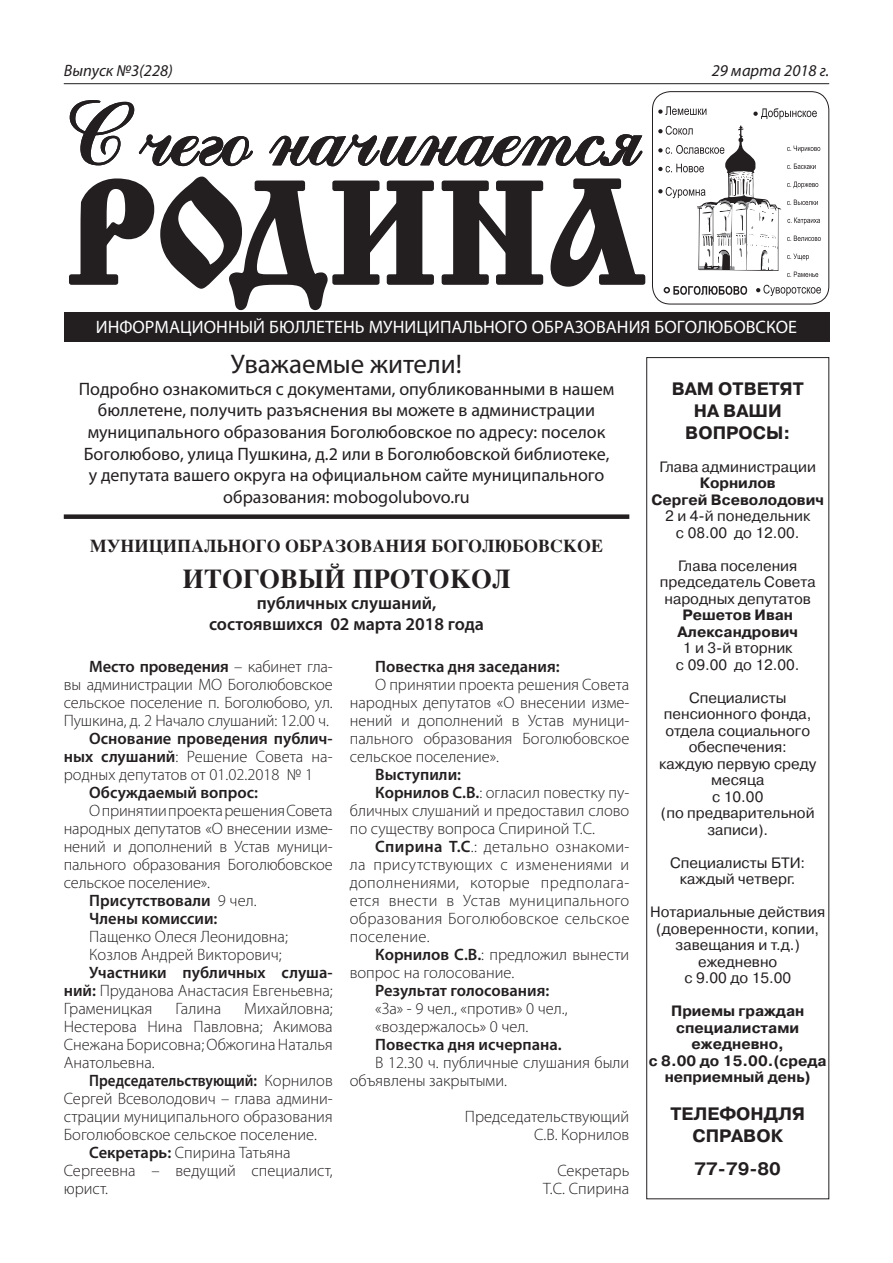
<style>
.page{position:relative;width:893px;height:1263px;background:#fff}
.page>*{position:absolute;margin:0;border:0;box-sizing:border-box;transform-origin:0 0}
.t1{font:27px "Myriad Pro";color:#231f20}
.t2{font:700 27px "Times";color:#231f20}
.t3{font:18px/21.6px "Myriad Pro";color:#231f20;text-align:center}
.t4{font:18px "Myriad Pro";color:#fff}
.t5{font:700 18px/21.6px "Pragmatica C";color:#231f20;text-align:center}
.t6{font:600 18px/21px "Myriad Pro";color:#231f20;text-align:center}
.t7{font:700 18px "Times";color:#231f20}
.t8{font:300 16.5px/18px "Myriad Pro";color:#231f20;text-align:justify}
.t9{font:300 16.5px "Myriad Pro";letter-spacing:.02em;color:#231f20}
.t10{font:600 16.5px "Myriad Pro";color:#231f20}
.t11{font:600 16.5px "Myriad Pro";color:#231f20;scale:.91 1}
.t12{font:italic 16.5px "Myriad Pro";color:#231f20}
.t13{font:15px/16.5px "Pragmatica C";color:#231f20;text-align:center}
.t14{font:700 15px/16.5px "Pragmatica C";color:#231f20;text-align:center}
.s1{font-weight:600}
.s2{font-weight:300}
</style>
<div class="page">
<div style="left:646px;top:357px;width:183px;height:842px;border:1px solid #231f20"></div>
<svg style="left:69px;top:100px;width:574px;height:67px"></svg>
<svg style="left:69px;top:176px;width:577px;height:135px"></svg>
<hr style="left:64px;top:83px;width:765px;height:1px;background:#231f20">
<div style="left:64px;top:313px;width:765px;height:29px;background:#231f20"></div>
<div style="left:652px;top:91px;width:177px;height:213px;border:1px solid #231f20;border-radius:18px"></div>
<svg style="left:664px;top:286px;width:83px;height:9px"></svg>
<svg style="left:658px;top:126px;width:123px;height:145px"></svg>
<svg style="left:658px;top:106px;width:48px;height:9px"></svg>
<svg style="left:787px;top:146px;width:33px;height:6px"></svg>
<svg style="left:787px;top:164px;width:29px;height:5px"></svg>
<svg style="left:787px;top:182px;width:31px;height:6px"></svg>
<svg style="left:787px;top:200px;width:31px;height:5px"></svg>
<svg style="left:787px;top:236px;width:34px;height:5px"></svg>
<svg style="left:787px;top:254px;width:22px;height:6px"></svg>
<svg style="left:787px;top:272px;width:31px;height:5px"></svg>
<svg style="left:753px;top:108px;width:64px;height:11px"></svg>
<svg style="left:756px;top:285px;width:65px;height:11px"></svg>
<svg style="left:787px;top:217px;width:33px;height:7px"></svg>
<div style="left:64px;top:514px;width:565px;height:5px;background:#231f20"></div>
<p class="t12" style="left:64px;top:60px;width:111px">Выпуск №3(228)</p>
<p class="t12" style="left:712px;top:60px;width:119px">29 марта 2018 г.</p>
<p class="t4" style="left:96px;top:316px;width:703px">ИНФОРМАЦИОННЫЙ БЮЛЛЕТЕНЬ МУНИЦИПАЛЬНОГО ОБРАЗОВАНИЯ БОГОЛЮБОВСКОЕ</p>
<h1 class="t1" style="left:231px;top:347px;width:233px">Уважаемые жители!</h1>
<p class="t3" style="left:79px;top:378px;width:537px">Подробно ознакомиться с документами, опубликованными в нашем бюллетене, получить разъяснения вы можете в администрации муниципального образования Боголюбовское по адресу: поселок Боголюбово, улица Пушкина, д.2 или в Боголюбовской библиотеке, у депутата вашего округа на официальном сайте муниципального образования: mobogolubovo.ru</p>
<p class="t7" style="left:90px;top:528px;width:515px">МУНИЦИПАЛЬНОГО ОБРАЗОВАНИЯ БОГОЛЮБОВСКОЕ</p>
<h1 class="t2" style="left:183px;top:553px;width:330px">ИТОГОВЫЙ ПРОТОКОЛ</h1>
<p class="t6" style="left:209px;top:592px;width:277px">публичных слушаний, состоявшихся 02 марта 2018 года</p>
<p class="t8" style="left:64px;top:657px;width:270px;text-indent:26px"><span class="s1">Место проведения</span> – кабинет гла&shy;вы администрации МО Боголюбовское сельское поселение п. Боголюбово, ул.<br>Пушкина, д. 2 Начало слушаний: 12.00 ч.</p>
<p class="t8" style="left:64px;top:729px;width:270px;text-indent:26px"><span class="s1">Основание проведения публич&shy;ных слушаний</span>: Решение Совета на&shy;родных депутатов от 01.02.2018 № 1</p>
<p class="t10" style="left:89px;top:782px;width:170px">Обсуждаемый вопрос:</p>
<p class="t8" style="left:89px;top:801px;width:245px">О принятии проекта решения Совета</p>
<p class="t8" style="left:64px;top:819px;width:270px">народных депутатов «О внесении изме-</p>
<p class="t8" style="left:64px;top:837px;width:270px">нений и дополнений в Устав муници-</p>
<p class="t8" style="left:64px;top:855px;width:270px">пального образования Боголюбовское</p>
<p class="t8" style="left:64px;top:873px;width:148px">сельское поселение».</p>
<p class="t10" style="left:89px;top:890px;width:169px">Присутствовали <span class="s2">9 чел.</span></p>
<p class="t10" style="left:89px;top:908px;width:130px">Члены комиссии:</p>
<p class="t8" style="left:89px;top:927px;width:200px">Пащенко Олеся Леонидовна;<br>Козлов Андрей Викторович;</p>
<p class="t8" style="left:64px;top:963px;width:270px;text-indent:26px"><span class="s1">Участники публичных слуша&shy;ний:</span> Пруданова Анастасия Евгеньевна; Граменицкая</p>
<p class="t10" style="left:375px;top:656px;width:186px">Повестка дня заседания:</p>
<p class="t8" style="left:350px;top:675px;width:281px;text-indent:26px">О принятии проекта решения Совета народных депутатов «О внесении изме&shy;нений и дополнений в Устав муници&shy;пального образования Боголюбовское сельское поселение».</p>
<p class="t10" style="left:375px;top:764px;width:87px">Выступили:</p>
<p class="t8" style="left:375px;top:783px;width:256px"><span class="s1">Корнилов С.В.</span>: огласил повестку пу-</p>
<p class="t8" style="left:350px;top:801px;width:281px">бличных слушаний и предоставил слово</p>
<p class="t8" style="left:350px;top:819px;width:247px">по существу вопроса Спириной Т.С.</p>
<p class="t9" style="left:375px;top:836px;width:256px"><span class="s1">Спирина Т.С</span>.: детально ознакоми-</p>
<p class="t9" style="left:350px;top:854px;width:281px">ла присутствующих с изменениями и</p>
<p class="t9" style="left:350px;top:872px;width:281px">дополнениями, которые предполага-</p>
<p class="t9" style="left:350px;top:890px;width:281px">ется внести в Устав муниципального</p>
<p class="t9" style="left:350px;top:908px;width:281px">образования Боголюбовское сельское</p>
<p class="t9" style="left:350px;top:926px;width:81px">поселение.</p>
<p class="t8" style="left:375px;top:945px;width:256px"><span class="s1">Корнилов С.В.</span>: предложил вынести</p>
<p class="t8" style="left:350px;top:963px;width:166px">вопрос на голосование.</p>
<p class="t10" style="left:375px;top:980px;width:176px">Результат голосования:</p>
<p class="t8" style="left:375px;top:999px;width:194px">«За» - 9 чел., «против» 0 чел., «воздержалось» 0 чел.</p>
<p class="t10" style="left:375px;top:1034px;width:188px">Повестка дня исчерпана.</p>
<p class="t8" style="left:350px;top:1053px;width:281px;text-indent:26px">В 12.30 ч. публичные слушания были объявлены закрытыми.</p>
<p class="t8" style="left:465px;top:1107px;width:166px;text-align:right">Председательствующий<br>С.В. Корнилов</p>
<p class="t8" style="left:543px;top:1161px;width:88px;text-align:right">Секретарь<br>Т.С. Спирина</p>
<p class="t8" style="left:64px;top:999px;width:270px;text-indent:181px">Михайловна; Нестерова Нина Павловна; Акимова Снежана Борисовна; Обжогина Наталья Анатольевна.</p>
<p class="t11" style="left:89px;top:1070px;width:269px">Председательствующий: <span class="s2">Корнилов</span></p>
<p class="t8" style="left:64px;top:1089px;width:270px">Сергей Всеволодович – глава админи-</p>
<p class="t8" style="left:64px;top:1107px;width:270px">страции муниципального образования</p>
<p class="t8" style="left:64px;top:1125px;width:255px">Боголюбовское сельское поселение.</p>
<p class="t8" style="left:89px;top:1143px;width:203px"><span class="s1">Секретарь:</span> Спирина Татьяна</p>
<p class="t8" style="left:64px;top:1161px;width:270px">Сергеевна – ведущий специалист,</p>
<p class="t8" style="left:64px;top:1179px;width:46px">юрист.</p>
<p class="t8" style="left:176px;top:999px;width:47px">Галина</p>
<p class="t5" style="left:672px;top:379px;width:133px">ВАМ ОТВЕТЯТ<br>НА ВАШИ<br>ВОПРОСЫ:</p>
<p class="t13" style="left:660px;top:458px;width:158px">Глава администрации</p>
<p class="t14" style="left:651px;top:475px;width:174px">Корнилов<br>Сергей Всеволодович</p>
<p class="t13" style="left:665px;top:508px;width:147px">2 и 4-й понедельник с 08.00 до 12.00.</p>
<p class="t13" style="left:660px;top:557px;width:157px">Глава поселения председатель Совета народных депутатов</p>
<p class="t14" style="left:677px;top:607px;width:122px">Решетов Иван<br>Александрович</p>
<p class="t13" style="left:676px;top:640px;width:125px">1 и 3-й вторник<br>с 09.00 до 12.00.</p>
<p class="t13" style="left:659px;top:689px;width:159px">Специалисты пенсионного фонда, отдела социального обеспечения:<br>каждую первую среду месяца<br>с 10.00<br>(по предварительной записи).</p>
<p class="t13" style="left:670px;top:854px;width:137px">Специалисты БТИ: каждый четверг.</p>
<p class="t13" style="left:650px;top:904px;width:177px">Нотариальные действия (доверенности, копии, завещания и т.д.) ежедневно<br>с 9.00 до 15.00</p>
<p class="t14" style="left:649px;top:1003px;width:179px">Приемы граждан специалистами ежедневно,<br>с 8.00 до 15.00.(среда неприемный день)</p>
<p class="t5" style="left:670px;top:1103px;width:136px">ТЕЛЕФОНДЛЯ<br>СПРАВОК</p>
<p class="t5" style="left:694px;top:1158px;width:88px">77-79-80</p>
</div>
